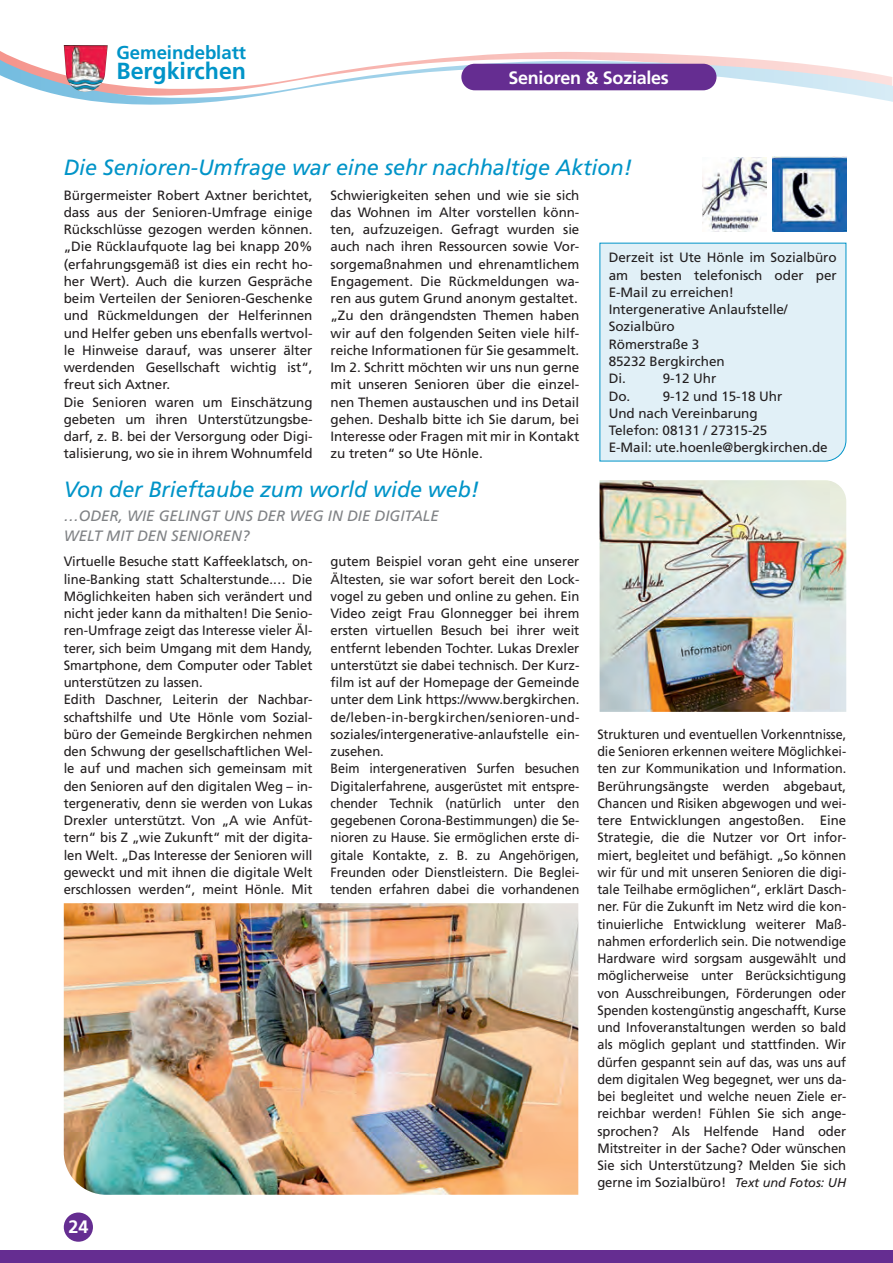
<style>
.page{position:relative;width:893px;height:1263px;background:#fff}
.page>*{position:absolute;margin:0;border:0;box-sizing:border-box;transform-origin:0 0}
.t1{font:700 23.25px "Frutiger";color:#0094c8}
.t2{font:italic 22.05px "Frutiger";letter-spacing:-.005em;color:#0094c8}
.t3{font:700 18.6px "Frutiger";letter-spacing:-.005em;color:#0094c8}
.t4{font:700 18px "Frutiger";letter-spacing:-.015em;color:#fff}
.t5{font:italic 15px/19.5px "Frutiger";color:#808285}
.t6{font:13.5px/17.2px "Frutiger";letter-spacing:-.005em;color:#231f20}
.t7{font:13.5px/17.2px "Frutiger";letter-spacing:-.005em;color:#231f20;text-align:justify;scale:.93 1}
.s1{font-style:italic;font-size:12.75px}
</style>
<div class="page">
<svg style="left:0;top:53px;width:893px;height:52px"></svg>
<div style="left:461px;top:64px;width:255px;height:26px;background:#652d91;border-radius:13px"></div>
<div style="left:0;top:1250px;width:893px;height:13px;background:#652d91"></div>
<div style="left:64px;top:1212px;width:29px;height:30px;background:#652d91;border-radius:50%"></div>
<img style="left:64px;top:45px;width:44px;height:49px">
<div style="left:599px;top:242px;width:248px;height:220px;background:#e1f0f7"></div>
<img style="left:772px;top:156px;width:74px;height:76px">
<img style="left:702px;top:157px;width:64px;height:75px">
<img style="left:600px;top:480px;width:246px;height:232px">
<img style="left:64px;top:903px;width:514px;height:292px">
<h3 class="t3" style="left:117px;top:42px;width:131px">Gemeindeblatt</h3>
<h1 class="t1" style="left:117px;top:58px;width:131px">Bergkirchen</h1>
<h3 class="t4" style="left:508px;top:67px;width:162px">Senioren &amp; Soziales</h3>
<h2 class="t2" style="left:64px;top:154px;width:570px">Die Senioren-Umfrage war eine sehr nachhaltige Aktion!</h2>
<p class="t6" style="left:64px;top:186px;width:250px">Bürgermeister Robert Axtner berichtet, dass aus der Senioren-Umfrage einige Rückschlüsse gezogen werden können. „Die Rücklaufquote lag bei knapp 20% (erfahrungsgemäß ist dies ein recht ho&shy;her Wert). Auch die kurzen Gespräche beim Verteilen der Senioren-Geschenke und Rückmeldungen der Helferinnen und Helfer geben uns ebenfalls wertvol&shy;le Hinweise darauf, was unserer älter werdenden Gesellschaft wichtig ist“, freut sich Axtner.<br>Die Senioren waren um Einschätzung gebeten um ihren Unterstützungsbe&shy;darf, z. B. bei der Versorgung oder Digi&shy;talisierung, wo sie in ihrem Wohnumfeld</p>
<p class="t6" style="left:331px;top:186px;width:250px">Schwierigkeiten sehen und wie sie sich das Wohnen im Alter vorstellen könn&shy;ten, aufzuzeigen. Gefragt wurden sie auch nach ihren Ressourcen sowie Vor&shy;sorgemaßnahmen und ehrenamtlichem Engagement. Die Rückmeldungen wa&shy;ren aus gutem Grund anonym gestaltet. „Zu den drängendsten Themen haben wir auf den folgenden Seiten viele hilf&shy;reiche Informationen für Sie gesammelt.<br>Im 2. Schritt möchten wir uns nun gerne mit unseren Senioren über die einzel&shy;nen Themen austauschen und ins Detail gehen. Deshalb bitte ich Sie darum, bei Interesse oder Fragen mit mir in Kontakt zu treten“ so Ute Hönle.</p>
<h2 class="t2" style="left:64px;top:477px;width:417px">Von der Brieftaube zum world wide web!</h2>
<p class="t5" style="left:64px;top:506px;width:377px">…ODER, WIE GELINGT UNS DER WEG IN DIE DIGITALE<br>WELT MIT DEN SENIOREN?</p>
<p class="t6" style="left:64px;top:553px;width:250px">Virtuelle Besuche statt Kaffeeklatsch, on&shy;line-Banking statt Schalterstunde.… Die Möglichkeiten haben sich verändert und nicht jeder kann da mithalten! Die Senio&shy;ren-Umfrage zeigt das Interesse vieler Äl&shy;terer, sich beim Umgang mit dem Handy, Smartphone, dem Computer oder Tablet unterstützen zu lassen.<br>Edith Daschner, Leiterin der Nachbar&shy;schaftshilfe und Ute Hönle vom Sozial&shy;büro der Gemeinde Bergkirchen nehmen den Schwung der gesellschaftlichen Wel&shy;le auf und machen sich gemeinsam mit den Senioren auf den digitalen Weg – in&shy;tergenerativ, denn sie werden von Lukas Drexler unterstützt. Von „A wie Anfüt&shy;tern“ bis Z „wie Zukunft“ mit der digita&shy;len Welt. „Das Interesse der Senioren will geweckt und mit ihnen die digitale Welt erschlossen werden“, meint Hönle. Mit</p>
<p class="t6" style="left:331px;top:553px;width:250px">gutem Beispiel voran geht eine unserer Ältesten, sie war sofort bereit den Lock&shy;vogel zu geben und online zu gehen. Ein Video zeigt Frau Glonnegger bei ihrem ersten virtuellen Besuch bei ihrer weit entfernt lebenden Tochter. Lukas Drexler unterstützt sie dabei technisch. Der Kurz&shy;film ist auf der Homepage der Gemeinde unter dem Link https://www.bergkirchen. de/leben-in-bergkirchen/senioren-und&shy;soziales/intergenerative-anlaufstelle ein&shy;zusehen.<br>Beim intergenerativen Surfen besuchen Digitalerfahrene, ausgerüstet mit entspre&shy;chender Technik (natürlich unter den gegebenen Corona-Bestimmungen) die Se&shy;nioren zu Hause. Sie ermöglichen erste di&shy;gitale Kontakte, z. B. zu Angehörigen, Freunden oder Dienstleistern. Die Beglei&shy;tenden erfahren dabei die vorhandenen</p>
<h3 class="t4" style="left:68px;top:1216px;width:22px">24</h3>
<p class="t6" style="left:609px;top:249px;width:230px">Derzeit ist Ute Hönle im Sozialbüro am besten telefonisch oder per<br>E-Mail zu erreichen!<br>Intergenerative Anlaufstelle/<br>Sozialbüro<br>Römerstraße 3<br>85232 Bergkirchen<br>Di.</p>
<p class="t6" style="left:609px;top:370px;width:220px;text-indent:54px">9-12 Uhr<br>Do. 9-12 und 15-18 Uhr<br>Und nach Vereinbarung<br>Telefon: 08131 / 27315-25<br>E-Mail: ute.hoenle@bergkirchen.de</p>
<p class="t7" style="left:597px;top:725px;width:269px">Strukturen und eventuellen Vorkenntnisse, die Senioren erkennen weitere Möglichkei&shy;ten zur Kommunikation und Information.<br>Berührungsängste werden abgebaut, Chancen und Risiken abgewogen und wei&shy;tere Entwicklungen angestoßen. Eine Strategie, die die Nutzer vor Ort infor&shy;miert, begleitet und befähigt. „So können wir für und mit unseren Senioren die digi&shy;tale Teilhabe ermöglichen“, erklärt Dasch&shy;ner. Für die Zukunft im Netz wird die kon&shy;tinuierliche Entwicklung weiterer Maß&shy;nahmen erforderlich sein. Die notwendige Hardware wird sorgsam ausgewählt und möglicherweise unter Berücksichtigung von Ausschreibungen, Förderungen oder Spenden kostengünstig angeschafft, Kurse und Infoveranstaltungen werden so bald als möglich geplant und stattfinden. Wir dürfen gespannt sein auf das, was uns auf dem digitalen Weg begegnet, wer uns da&shy;bei begleitet und welche neuen Ziele er&shy;reichbar werden! Fühlen Sie sich ange&shy;sprochen? Als Helfende Hand oder Mitstreiter in der Sache? Oder wünschen Sie sich Unterstützung? Melden Sie sich gerne im Sozialbüro! <span class="s1">Text und Fotos: UH</span></p>
</div>
